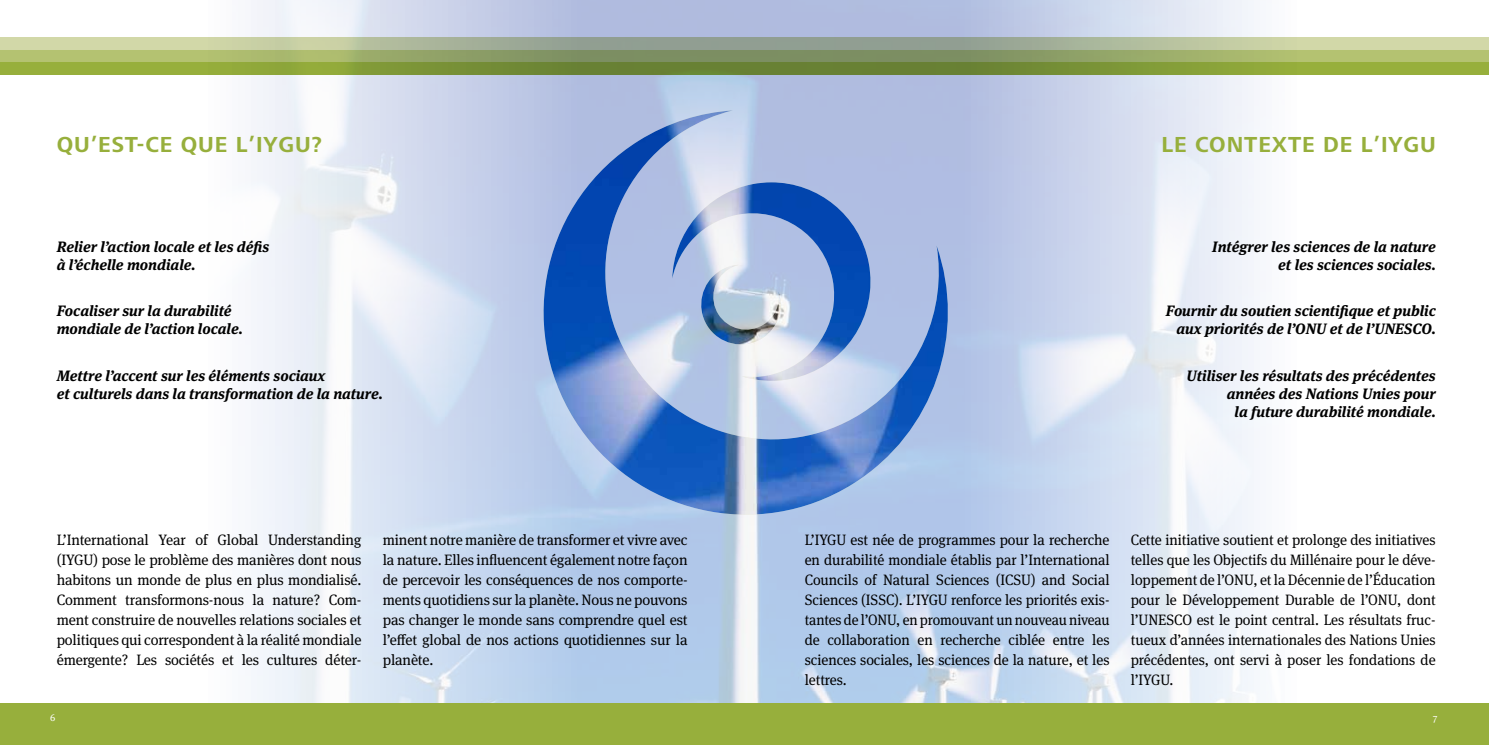
<style>
.page{position:relative;width:1489px;height:745px;background:#fff}
.page>*{position:absolute;margin:0;border:0;box-sizing:border-box;transform-origin:0 0}
.t1{font:700 22.5px "Frutiger Next LT";letter-spacing:.04em;color:#97af3c}
.t2{font:15px/20px "Meta Serif OT";letter-spacing:-.01em;color:#000;text-align:justify;scale:.96 1}
.t3{font:15px/20px "Meta Serif OT";letter-spacing:-.01em;color:#000;text-align:justify}
.t4{font:italic 700 15px/18px "Meta Serif OT";color:#000}
.t5{font:10px "Meta Serif OT";color:#fff}
</style>
<div class="page">
<img style="left:0;top:0;width:1488px;height:703px">
<img style="left:515px;top:110px;width:452px;height:432px">
<div style="left:0;top:703px;width:1488px;height:41px;background:#97af3c"></div>
<svg style="left:0;top:62px;width:1488px;height:12px"></svg>
<svg style="left:0;top:49px;width:1488px;height:13px"></svg>
<svg style="left:0;top:37px;width:1488px;height:12px"></svg>
<h1 class="t1" style="left:57px;top:132px;width:267px">QU’EST-CE QUE l’IYGU?</h1>
<h1 class="t1" style="left:1161px;top:132px;width:276px">LE CONTEXTE DE L’IYGU</h1>
<p class="t4" style="left:57px;top:238px;width:214px">Relier l’action locale et les défis à l’échelle mondiale.</p>
<p class="t4" style="left:57px;top:302px;width:188px">Focaliser sur la durabilité mondiale de l’action locale.</p>
<p class="t4" style="left:57px;top:366px;width:328px">Mettre l’accent sur les éléments sociaux<br>et culturels dans la transformation de la nature.</p>
<p class="t4" style="left:1212px;top:238px;width:225px;text-align:right">Intégrer les sciences de la nature et les sciences sociales.</p>
<p class="t4" style="left:1165px;top:302px;width:271px;text-align:right">Fournir du soutien scientifique et public aux priorités de l’ONU et de l’UNESCO.</p>
<p class="t4" style="left:1186px;top:366px;width:251px;text-align:right">Utiliser les résultats des précédentes années des Nations Unies pour<br>la future durabilité mondiale.</p>
<p class="t3" style="left:57px;top:530px;width:306px">L’International Year of Global Understanding (IYGU) pose le problème des manières dont nous habitons un monde de plus en plus mondialisé.<br>Comment transformons-nous la nature? Com&shy;ment construire de nouvelles relations sociales et politiques qui correspondent à la réalité mondiale émergente? Les sociétés et les cultures déter-</p>
<p class="t3" style="left:383px;top:530px;width:306px">minent notre manière de transformer et vivre avec la nature. Elles influencent également notre façon de percevoir les conséquences de nos comporte&shy;ments quotidiens sur la planète. Nous ne pouvons pas changer le monde sans comprendre quel est l’effet global de nos actions quotidiennes sur la planète.</p>
<p class="t2" style="left:804px;top:530px;width:319px">L’IYGU est née de programmes pour la recherche en durabilité mondiale établis par l’International Councils of Natural Sciences (ICSU) and Social Sciences (ISSC). L’IYGU renforce les priorités exis&shy;tantes de l’ONU, en promouvant un nouveau niveau de collaboration en recherche ciblée entre les sciences sociales, les sciences de la nature, et les lettres.</p>
<p class="t2" style="left:1130px;top:530px;width:319px">Cette initiative soutient et prolonge des initiatives telles que les Objectifs du Millénaire pour le déve&shy;loppement de l’ONU, et la Décennie de l’Éducation pour le Développement Durable de l’ONU, dont l’UNESCO est le point central. Les résultats fruc&shy;tueux d’années internationales des Nations Unies précédentes, ont servi à poser les fondations de l’IYGU.</p>
<p class="t5" style="left:50px;top:711px;width:7px">6</p>
<p class="t5" style="left:1432px;top:711px;width:6px">7</p>
</div>
